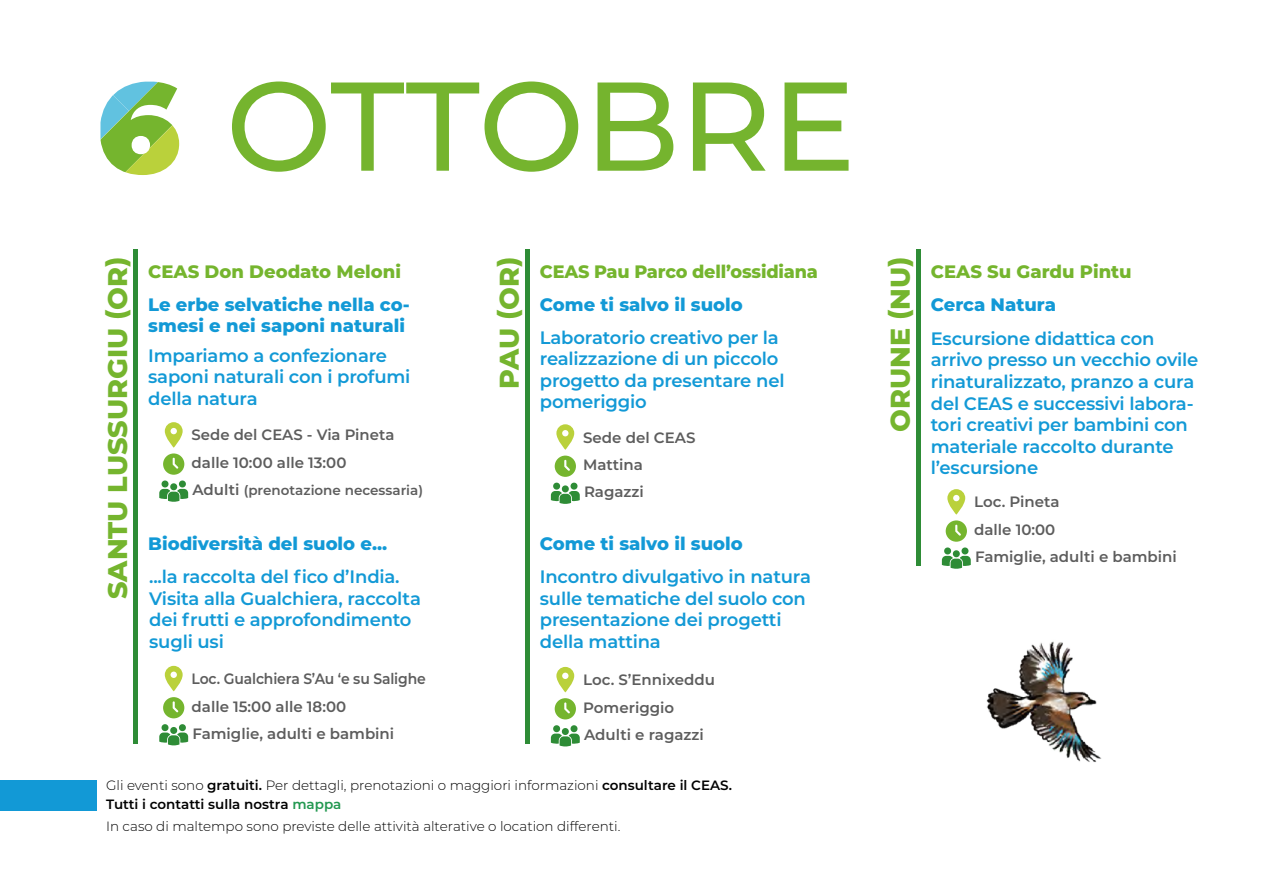
<style>
.page{position:relative;width:1263px;height:893px;background:#fff}
.page>*{position:absolute;margin:0;border:0;box-sizing:border-box;transform-origin:0 0}
.t1{font:800 27px "Montserrat";color:#75b52e}
.t2{font:600 18px/21.6px "Montserrat";letter-spacing:-.01em;color:#1299d6}
.t3{font:800 18px/21.6px "Montserrat";color:#1299d6}
.t4{font:800 18px "Montserrat";color:#75b52e}
.t5{font:600 15px/27.3px "Montserrat";color:#5d5d5d}
.t6{font:600 15px/27.3px "Montserrat";color:#5d5d5d;scale:.93 1}
.t7{font:300 13.5px/19.5px "Montserrat";color:#000}
.t8{font:600 13.5px "Montserrat";color:#5d5d5d}
.s1{font-weight:600}
.s2{font-weight:600;color:#229850}
.s3{font-size:15px}
</style>
<div class="page">
<svg style="left:232px;top:81px;width:616px;height:91px"></svg>
<hr style="left:525px;top:249px;width:4px;height:494px;background:#2e8c36">
<hr style="left:916px;top:249px;width:4px;height:317px;background:#2e8c36">
<svg style="left:942px;top:489px;width:29px;height:80px"></svg>
<svg style="left:100px;top:82px;width:79px;height:93px"></svg>
<hr style="left:134px;top:249px;width:4px;height:494px;background:#2e8c36">
<svg style="left:159px;top:422px;width:29px;height:80px"></svg>
<svg style="left:165px;top:666px;width:18px;height:25px"></svg>
<svg style="left:163px;top:697px;width:21px;height:21px"></svg>
<svg style="left:159px;top:724px;width:29px;height:22px"></svg>
<svg style="left:556px;top:424px;width:18px;height:26px"></svg>
<svg style="left:555px;top:456px;width:21px;height:21px"></svg>
<svg style="left:551px;top:483px;width:29px;height:21px"></svg>
<svg style="left:556px;top:667px;width:18px;height:25px"></svg>
<svg style="left:555px;top:698px;width:21px;height:21px"></svg>
<svg style="left:551px;top:725px;width:29px;height:22px"></svg>
<div style="left:0;top:780px;width:96px;height:31px;background:#1299d6"></div>
<img style="left:986px;top:641px;width:116px;height:121px">
<h1 class="t1" style="left:98px;top:599px;width:344px;rotate:-90deg">SANTU LUSSURGIU (OR)</h1>
<h1 class="t1" style="left:489px;top:389px;width:134px;rotate:-90deg">PAU (OR)</h1>
<h1 class="t1" style="left:880px;top:432px;width:177px;rotate:-90deg">ORUNE (NU)</h1>
<p class="t4" style="left:148px;top:258px;width:254px">CEAS Don Deodato Meloni</p>
<p class="t3" style="left:148px;top:293px;width:263px">Le erbe selvatiche nella co&shy;smesi e nei saponi naturali</p>
<p class="t2" style="left:148px;top:344px;width:264px">Impariamo a confezionare saponi naturali con i profumi della natura</p>
<p class="t4" style="left:540px;top:258px;width:280px">CEAS Pau Parco dell’ossidiana</p>
<p class="t4" style="left:931px;top:258px;width:202px">CEAS Su Gardu Pintu</p>
<p class="t3" style="left:540px;top:293px;width:204px">Come ti salvo il suolo</p>
<p class="t3" style="left:931px;top:293px;width:127px">Cerca Natura</p>
<p class="t2" style="left:931px;top:327px;width:269px">Escursione didattica con arrivo presso un vecchio ovile rinaturalizzato, pranzo a cura del CEAS e successivi labora&shy;tori creativi per bambini con materiale raccolto durante l’escursione</p>
<p class="t5" style="left:974px;top:488px;width:204px">Loc. Pineta<br>dalle 10:00<br>Famiglie, adulti e bambini</p>
<p class="t2" style="left:540px;top:326px;width:246px">Laboratorio creativo per la realizzazione di un piccolo progetto da presentare nel pomeriggio</p>
<p class="t5" style="left:583px;top:423px;width:114px">Sede del CEAS<br>Mattina<br>Ragazzi</p>
<p class="t3" style="left:540px;top:532px;width:204px">Come ti salvo il suolo</p>
<p class="t2" style="left:540px;top:565px;width:273px">Incontro divulgativo in natura sulle tematiche del suolo con presentazione dei progetti della mattina</p>
<p class="t5" style="left:583px;top:665px;width:133px">Loc. S’Ennixeddu<br>Pomeriggio<br>Adulti e ragazzi</p>
<p class="t7" style="left:106px;top:775px;width:628px">Gli eventi sono <span class="s1">gratuiti.</span> Per dettagli, prenotazioni o maggiori informazioni <span class="s1">consultare il CEAS.<br>Tutti i contatti sulla nostra</span> <span class="s2">mappa</span></p>
<p class="t7" style="left:106px;top:816px;width:516px">In caso di maltempo sono previste delle attività alterative o location differenti.</p>
<p class="t5" style="left:192px;top:421px;width:204px">Sede del CEAS - Via Pineta dalle 10:00 alle 13:00</p>
<p class="t8" style="left:192px;top:481px;width:232px"><span class="s3">Adulti</span> (prenotazione necessaria)</p>
<p class="t3" style="left:148px;top:532px;width:241px">Biodiversità del suolo e...</p>
<p class="t2" style="left:149px;top:565px;width:273px">...la raccolta del fico d’India.<br>Visita alla Gualchiera, raccolta dei frutti e approfondimento sugli usi</p>
<p class="t6" style="left:192px;top:664px;width:253px">Loc. Gualchiera S’Au ‘e su Salighe dalle 15:00 alle 18:00<br>Famiglie, adulti e bambini</p>
</div>
